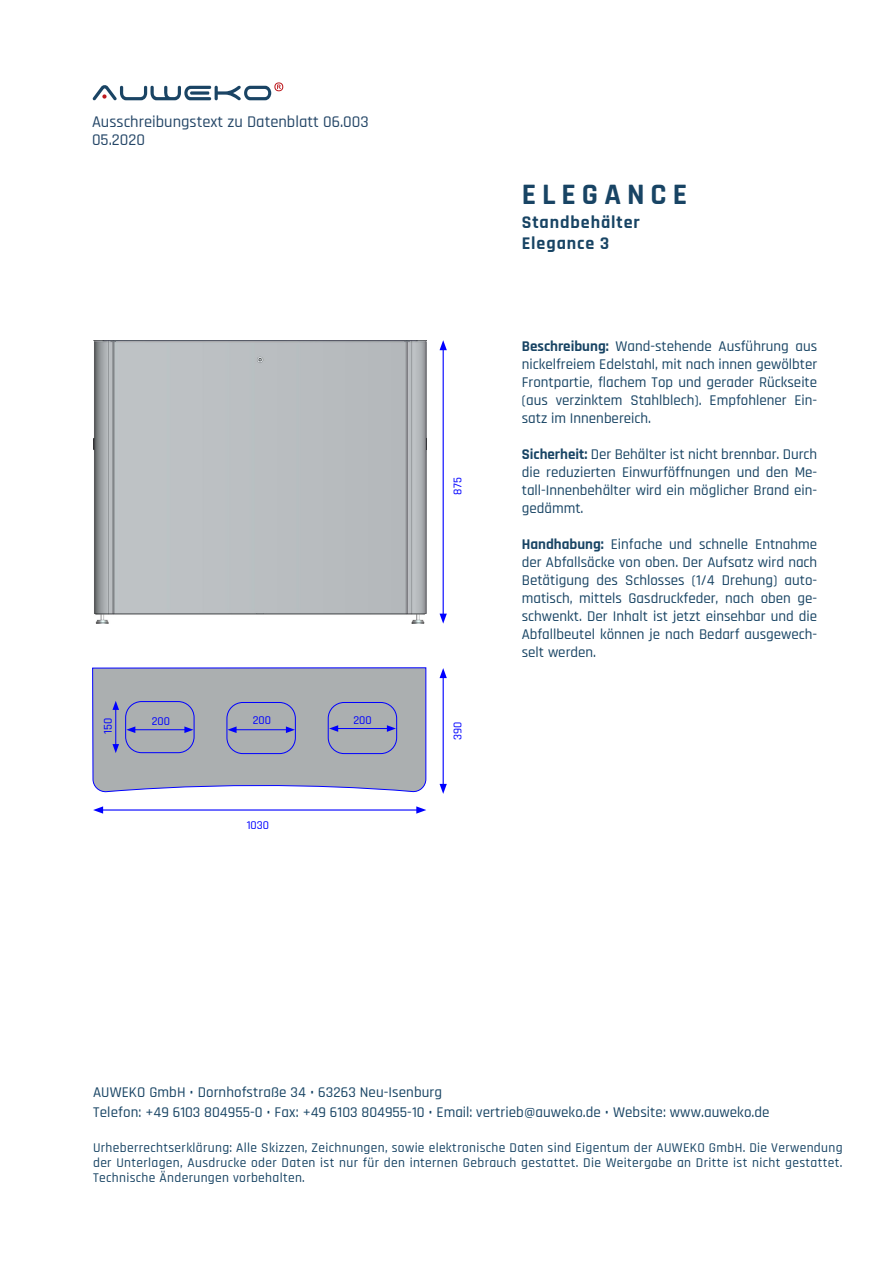
<style>
.page{position:relative;width:893px;height:1263px;background:#fff}
.page>*{position:absolute;margin:0;border:0;box-sizing:border-box;transform-origin:0 0}
.t1{font:700 30px "Rajdhani";letter-spacing:.2em;color:#184464}
.t2{font:700 18px "Rajdhani";letter-spacing:.05em;color:#184464}
.t3{font:500 16.5px "Rajdhani";color:#244667}
.t4{font:500 15px/18px "Rajdhani";color:#184464;text-align:justify}
.t5{font:500 13.5px/15px "Rajdhani";letter-spacing:.025em;color:#184464;text-align:justify}
.t6{font:500 12px "Rajdhani";color:#00f}
.s1{font-weight:700}
</style>
<div class="page">
<hr style="left:443px;top:348px;width:1px;height:268px;background:#00f">
<svg style="left:440px;top:340px;width:7px;height:10px"></svg>
<svg style="left:440px;top:614px;width:7px;height:10px"></svg>
<hr style="left:443px;top:676px;width:1px;height:110px;background:#00f">
<svg style="left:440px;top:668px;width:7px;height:10px"></svg>
<svg style="left:440px;top:784px;width:7px;height:10px"></svg>
<hr style="left:101px;top:809px;width:318px;height:1px;background:#00f">
<svg style="left:93px;top:806px;width:10px;height:8px"></svg>
<svg style="left:416px;top:806px;width:10px;height:8px"></svg>
<img style="left:93px;top:341px;width:333px;height:283px">
<svg style="left:92px;top:667px;width:335px;height:126px;background:#a6aab7"></svg>
<svg style="left:93px;top:82px;width:190px;height:18px"></svg>
<p class="t3" style="left:92px;top:113px;width:278px">Ausschreibungstext zu Datenblatt 06.003</p>
<p class="t3" style="left:92px;top:131px;width:54px">05.2020</p>
<p class="t6" style="left:101px;top:734px;width:17px;rotate:-90deg">150</p>
<p class="t6" style="left:152px;top:714px;width:20px">200</p>
<p class="t6" style="left:253px;top:713px;width:20px">200</p>
<p class="t6" style="left:353px;top:713px;width:20px">200</p>
<p class="t6" style="left:247px;top:818px;width:24px">1030</p>
<p class="t6" style="left:451px;top:495px;width:19px;rotate:-90deg">875</p>
<p class="t6" style="left:451px;top:740px;width:20px;rotate:-90deg">390</p>
<p class="t1" style="left:522px;top:176px;width:167px">ELEGANCE</p>
<p class="t2" style="left:522px;top:211px;width:120px">Standbehälter</p>
<p class="t2" style="left:522px;top:233px;width:89px">Elegance 3</p>
<p class="t4" style="left:522px;top:338px;width:297px"><span class="s1">Beschreibung:</span> Wand-stehende Ausführung aus nickelfreiem Edelstahl, mit nach innen gewölbter Frontpartie, flachem Top und gerader Rückseite (aus verzinktem Stahlblech). Empfohlener Ein&shy;satz im Innenbereich.</p>
<p class="t4" style="left:522px;top:446px;width:297px"><span class="s1">Sicherheit:</span> Der Behälter ist nicht brennbar. Durch die reduzierten Einwurföffnungen und den Me&shy;tall-Innenbehälter wird ein möglicher Brand ein&shy;gedämmt.</p>
<p class="t4" style="left:522px;top:536px;width:297px"><span class="s1">Handhabung:</span> Einfache und schnelle Entnahme der Abfallsäcke von oben. Der Aufsatz wird nach Betätigung des Schlosses (1/4 Drehung) auto&shy;matisch, mittels Gasdruckfeder, nach oben ge&shy;schwenkt. Der Inhalt ist jetzt einsehbar und die Abfallbeutel können je nach Bedarf ausgewech&shy;selt werden.</p>
<p class="t4" style="left:93px;top:1084px;width:350px">AUWEKO GmbH • Dornhofstraße 34 • 63263 Neu-Isenburg</p>
<p class="t4" style="left:93px;top:1104px;width:678px">Telefon: +49 6103 804955-0 • Fax: +49 6103 804955-10 • Email: vertrieb@auweko.de • Website: www.auweko.de</p>
<p class="t5" style="left:93px;top:1141px;width:751px">Urheberrechtserklärung: Alle Skizzen, Zeichnungen, sowie elektronische Daten sind Eigentum der AUWEKO GmbH. Die Verwendung der Unterlagen, Ausdrucke oder Daten ist nur für den internen Gebrauch gestattet. Die Weitergabe an Dritte ist nicht gestattet.<br>Technische Änderungen vorbehalten.</p>
</div>
